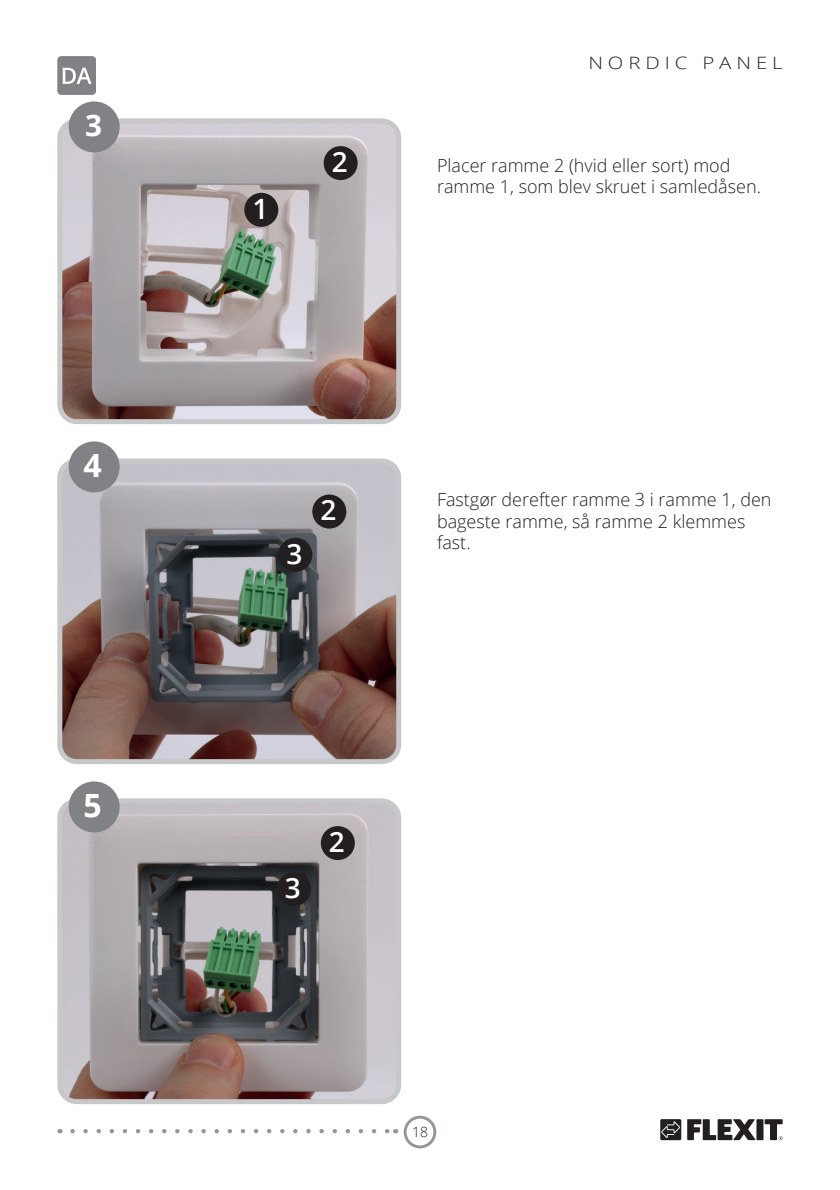
<style>
.page{position:relative;width:840px;height:1190px;background:#fff}
.page>*{position:absolute;margin:0;border:0;box-sizing:border-box;transform-origin:0 0}
.t1{font:700 32px "Open Sans";color:#fff}
.t2{font:700 29.8px "Open Sans";color:#fff}
.t3{font:600 28px "Open Sans";color:#fff}
.t4{font:300 18px/21.6px "Open Sans";color:#231f20}
.t5{font:300 17px "Open Sans";letter-spacing:.24em;color:#231f20;scale:1.2 1}
.t6{font:300 14px "Open Sans";color:#231f20}
</style>
<div class="page">
<div style="left:404px;top:1116px;width:32px;height:32px;border:3px solid #939598;border-radius:50%"></div>
<svg style="left:72px;top:1129px;width:317px;height:4px"></svg>
<svg style="left:687px;top:1119px;width:69px;height:21px"></svg>
<div style="left:756px;top:1119px;width:8px;height:21px;background:#231f20"></div>
<svg style="left:765px;top:1119px;width:18px;height:21px"></svg>
<div style="left:660px;top:1119px;width:21px;height:21px;background:#231f20"></div>
<svg style="left:661px;top:1121px;width:19px;height:17px"></svg>
<div style="left:57px;top:56px;width:39px;height:38px;background:#808285;border-radius:4px"></div>
<svg style="left:63px;top:68px;width:29px;height:16px"></svg>
<img style="left:60px;top:121px;width:339px;height:301px;border-radius:17px">
<div style="left:57px;top:118px;width:344px;height:306px;border:5px solid #c7c8ca;border-radius:17px"></div>
<img style="left:63px;top:464px;width:332px;height:294px">
<div style="left:57px;top:458px;width:344px;height:306px;border:5px solid #c7c8ca;border-radius:17px"></div>
<img style="left:60px;top:801px;width:339px;height:301px;border-radius:17px">
<div style="left:57px;top:798px;width:344px;height:306px;border:5px solid #c7c8ca;border-radius:17px"></div>
<div style="left:69px;top:101px;width:51px;height:51px;background:#808285;border-radius:50%"></div>
<div style="left:69px;top:441px;width:51px;height:51px;background:#808285;border-radius:50%"></div>
<div style="left:69px;top:781px;width:51px;height:51px;background:#808285;border-radius:50%"></div>
<div style="left:244px;top:193px;width:34px;height:34px;background:#231f20;border-radius:50%"></div>
<div style="left:324px;top:146px;width:34px;height:34px;background:#231f20;border-radius:50%"></div>
<div style="left:278px;top:538px;width:34px;height:34px;background:#231f20;border-radius:50%"></div>
<div style="left:312px;top:495px;width:34px;height:34px;background:#231f20;border-radius:50%"></div>
<div style="left:277px;top:872px;width:34px;height:34px;background:#231f20;border-radius:50%"></div>
<div style="left:321px;top:826px;width:34px;height:34px;background:#231f20;border-radius:50%"></div>
<h2 class="t2" style="left:85px;top:105px;width:18px">3</h2>
<h1 class="t1" style="left:84px;top:443px;width:20px">4</h1>
<h1 class="t1" style="left:84px;top:783px;width:20px">5</h1>
<h3 class="t3" style="left:252px;top:189px;width:17px">1</h3>
<h3 class="t3" style="left:332px;top:142px;width:17px">2</h3>
<p class="t5" style="left:588px;top:51px;width:163px">NORDIC PANEL</p>
<p class="t4" style="left:437px;top:154px;width:326px">Placer ramme 2 (hvid eller sort) mod ramme 1, som blev skruet i samledåsen.</p>
<h3 class="t3" style="left:286px;top:534px;width:17px">3</h3>
<h3 class="t3" style="left:320px;top:491px;width:17px">2</h3>
<p class="t4" style="left:437px;top:488px;width:336px">Fastgør derefter ramme 3 i ramme 1, den bageste ramme, så ramme 2 klemmes fast.</p>
<h3 class="t3" style="left:285px;top:868px;width:17px">3</h3>
<h3 class="t3" style="left:329px;top:822px;width:17px">2</h3>
<p class="t6" style="left:412px;top:1122px;width:17px">18</p>
</div>
